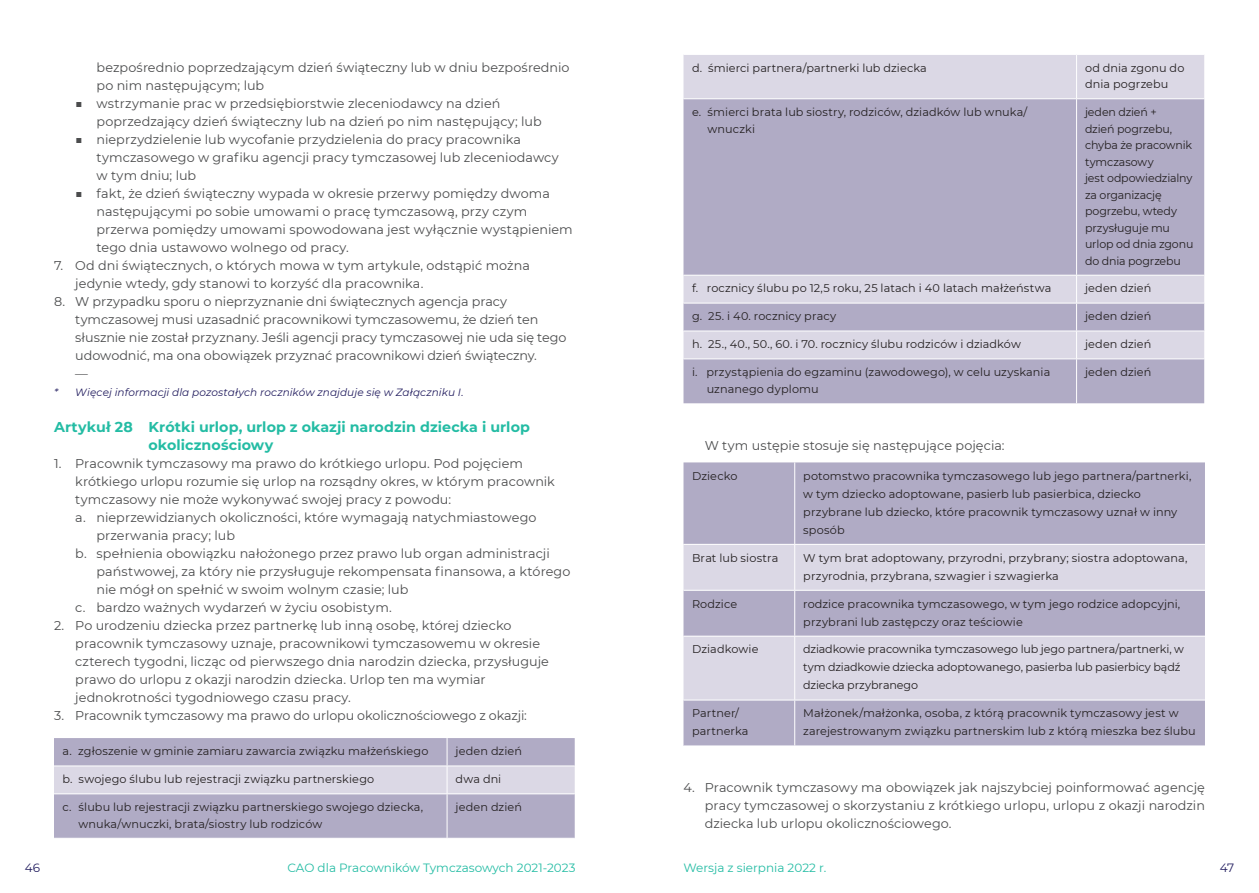
<style>
.page{position:relative;width:1259px;height:893px;background:#fff}
.page>*{position:absolute;margin:0;border:0;box-sizing:border-box;transform-origin:0 0}
.KOP_2{font:700 14.25px/18px "Montserrat";letter-spacing:.005em;color:#24bca4}
.INSPR_-_cijfers{font:12.75px/18px "Montserrat";color:#4b4c4d}
.INSPR_-_letters{font:12.75px/18px "Montserrat";letter-spacing:.005em;color:#4b4c4d}
.t1{font:12px "Montserrat";color:#24bca4}
.t2{font:12px "Montserrat";color:#221d5f}
.BODY_-_tekst{font:11.25px/16.5px "Montserrat";letter-spacing:.005em;color:#231f20}
.INSPR_-_noot{font:italic 10.5px "Montserrat";letter-spacing:.01em;color:#221d5f}
</style>
<div class="page">
<div style="left:54px;top:794px;width:521px;height:44px;background:#b0abc5"></div>
<svg style="left:54px;top:738px;width:521px;height:55px;background:#c6c2d5"></svg>
<hr style="left:447px;top:794px;width:1px;height:44px;background:#fff">
<div style="left:683px;top:462px;width:522px;height:284px;background:#b0abc5"></div>
<svg style="left:683px;top:545px;width:522px;height:155px;background:#cecbdb"></svg>
<hr style="left:794px;top:462px;width:1px;height:82px;background:#fff">
<hr style="left:683px;top:544px;width:111px;height:1px;background:#fff">
<hr style="left:794px;top:544px;width:411px;height:1px;background:#fff">
<hr style="left:794px;top:545px;width:1px;height:45px;background:#fff">
<hr style="left:683px;top:590px;width:111px;height:1px;background:#fff">
<hr style="left:794px;top:590px;width:411px;height:1px;background:#fff">
<hr style="left:794px;top:591px;width:1px;height:45px;background:#fff">
<hr style="left:683px;top:636px;width:111px;height:1px;background:#fff">
<hr style="left:794px;top:636px;width:411px;height:1px;background:#fff">
<hr style="left:794px;top:636px;width:1px;height:64px;background:#fff">
<hr style="left:683px;top:700px;width:111px;height:1px;background:#fff">
<hr style="left:794px;top:700px;width:411px;height:1px;background:#fff">
<hr style="left:794px;top:700px;width:1px;height:46px;background:#fff">
<div style="left:683px;top:55px;width:521px;height:43px;background:#dbd8e5"></div>
<svg style="left:683px;top:99px;width:521px;height:304px;background:#b8b4cb"></svg>
<hr style="left:1076px;top:55px;width:1px;height:43px;background:#fff">
<hr style="left:1076px;top:99px;width:1px;height:176px;background:#fff">
<hr style="left:683px;top:275px;width:393px;height:1px;background:#fff">
<hr style="left:1076px;top:275px;width:128px;height:1px;background:#fff">
<hr style="left:683px;top:303px;width:393px;height:1px;background:#fff">
<hr style="left:1076px;top:303px;width:128px;height:1px;background:#fff">
<svg style="left:1076px;top:276px;width:1px;height:82px"></svg>
<hr style="left:1076px;top:359px;width:1px;height:44px;background:#fff">
<hr style="left:683px;top:331px;width:393px;height:1px;background:#fff">
<hr style="left:1076px;top:331px;width:128px;height:1px;background:#fff">
<hr style="left:683px;top:358px;width:393px;height:1px;background:#fff">
<hr style="left:1076px;top:358px;width:128px;height:1px;background:#fff">
<p class="INSPR_-_letters" style="left:97px;top:58px;width:474px">bezpośrednio poprzedzającym dzień świąteczny lub w dniu bezpośrednio po nim następującym; lub</p>
<p class="INSPR_-_letters" style="left:97px;top:94px;width:447px;text-indent:-21px">■ wstrzymanie prac w przedsiębiorstwie zleceniodawcy na dzień poprzedzający dzień świąteczny lub na dzień po nim następujący; lub</p>
<p class="INSPR_-_letters" style="left:97px;top:130px;width:463px;text-indent:-21px">■ nieprzydzielenie lub wycofanie przydzielenia do pracy pracownika tymczasowego w grafiku agencji pracy tymczasowej lub zleceniodawcy w tym dniu; lub</p>
<p class="INSPR_-_letters" style="left:97px;top:184px;width:478px;text-indent:-21px">■ fakt, że dzień świąteczny wypada w okresie przerwy pomiędzy dwoma następującymi po sobie umowami o pracę tymczasową, przy czym przerwa pomiędzy umowami spowodowana jest wyłącznie wystąpieniem tego dnia ustawowo wolnego od pracy.</p>
<p class="INSPR_-_cijfers" style="left:75px;top:256px;width:456px;text-indent:-21px">7. Od dni świątecznych, o których mowa w tym artykule, odstąpić można jedynie wtedy, gdy stanowi to korzyść dla pracownika.</p>
<p class="INSPR_-_cijfers" style="left:75px;top:292px;width:493px;text-indent:-21px">8. W przypadku sporu o nieprzyznanie dni świątecznych agencja pracy tymczasowej musi uzasadnić pracownikowi tymczasowemu, że dzień ten słusznie nie został przyznany. Jeśli agencji pracy tymczasowej nie uda się tego udowodnić, ma ona obowiązek przyznać pracownikowi dzień świąteczny.<br>—</p>
<p class="INSPR_-_noot" style="left:54px;top:385px;width:411px">* Więcej informacji dla pozostałych roczników znajduje się w Załączniku I.</p>
<p class="KOP_2" style="left:149px;top:417px;width:383px;text-indent:-95px">Artykuł 28 Krótki urlop, urlop z okazji narodzin dziecka i urlop okolicznościowy</p>
<p class="INSPR_-_cijfers" style="left:75px;top:454px;width:481px;text-indent:-21px">1. Pracownik tymczasowy ma prawo do krótkiego urlopu. Pod pojęciem krótkiego urlopu rozumie się urlop na rozsądny okres, w którym pracownik tymczasowy nie może wykonywać swojej pracy z powodu:</p>
<p class="INSPR_-_letters" style="left:97px;top:508px;width:441px;text-indent:-21px">a. nieprzewidzianych okoliczności, które wymagają natychmiastowego przerwania pracy; lub</p>
<p class="INSPR_-_letters" style="left:97px;top:544px;width:475px;text-indent:-21px">b. spełnienia obowiązku nałożonego przez prawo lub organ administracji państwowej, za który nie przysługuje rekompensata finansowa, a którego nie mógł on spełnić w swoim wolnym czasie; lub</p>
<p class="INSPR_-_letters" style="left:75px;top:598px;width:318px">c. bardzo ważnych wydarzeń w życiu osobistym.</p>
<p class="INSPR_-_cijfers" style="left:75px;top:616px;width:475px;text-indent:-21px">2. Po urodzeniu dziecka przez partnerkę lub inną osobę, której dziecko pracownik tymczasowy uznaje, pracownikowi tymczasowemu w okresie czterech tygodni, licząc od pierwszego dnia narodzin dziecka, przysługuje prawo do urlopu z okazji narodzin dziecka. Urlop ten ma wymiar jednokrotności tygodniowego czasu pracy.</p>
<p class="INSPR_-_cijfers" style="left:54px;top:706px;width:474px">3. Pracownik tymczasowy ma prawo do urlopu okolicznościowego z okazji:</p>
<p class="BODY_-_tekst" style="left:63px;top:743px;width:367px">a. zgłoszenie w gminie zamiaru zawarcia związku małżeńskiego</p>
<p class="BODY_-_tekst" style="left:455px;top:743px;width:68px">jeden dzień</p>
<p class="BODY_-_tekst" style="left:63px;top:771px;width:313px">b. swojego ślubu lub rejestracji związku partnerskiego</p>
<p class="BODY_-_tekst" style="left:455px;top:771px;width:47px">dwa dni</p>
<p class="BODY_-_tekst" style="left:79px;top:798px;width:346px;text-indent:-16px">c. ślubu lub rejestracji związku partnerskiego swojego dziecka, wnuka/wnuczki, brata/siostry lub rodziców</p>
<p class="BODY_-_tekst" style="left:455px;top:798px;width:68px">jeden dzień</p>
<p class="BODY_-_tekst" style="left:692px;top:59px;width:236px">d. śmierci partnera/partnerki lub dziecka</p>
<p class="BODY_-_tekst" style="left:1085px;top:59px;width:101px">od dnia zgonu do dnia pogrzebu</p>
<p class="BODY_-_tekst" style="left:707px;top:103px;width:321px;text-indent:-16px">e. śmierci brata lub siostry, rodziców, dziadków lub wnuka/ wnuczki</p>
<p class="BODY_-_tekst" style="left:1085px;top:103px;width:89px">jeden dzień + dzień pogrzebu,</p>
<p class="BODY_-_tekst" style="left:1085px;top:136px;width:109px">chyba że pracownik tymczasowy</p>
<p class="BODY_-_tekst" style="left:1085px;top:169px;width:110px">jest odpowiedzialny za organizację pogrzebu, wtedy przysługuje mu urlop od dnia zgonu do dnia pogrzebu</p>
<p class="BODY_-_tekst" style="left:692px;top:280px;width:361px">f. rocznicy ślubu po 12,5 roku, 25 latach i 40 latach małżeństwa</p>
<p class="BODY_-_tekst" style="left:1085px;top:280px;width:68px">jeden dzień</p>
<p class="BODY_-_tekst" style="left:692px;top:308px;width:146px">g. 25. i 40. rocznicy pracy</p>
<p class="BODY_-_tekst" style="left:1085px;top:308px;width:68px">jeden dzień</p>
<p class="BODY_-_tekst" style="left:692px;top:336px;width:330px">h. 25., 40., 50., 60. i 70. rocznicy ślubu rodziców i dziadków</p>
<p class="BODY_-_tekst" style="left:1085px;top:336px;width:68px">jeden dzień</p>
<p class="BODY_-_tekst" style="left:692px;top:363px;width:360px">i. przystąpienia do egzaminu (zawodowego), w celu uzyskania</p>
<p class="BODY_-_tekst" style="left:707px;top:380px;width:113px">uznanego dyplomu</p>
<p class="BODY_-_tekst" style="left:1085px;top:363px;width:68px">jeden dzień</p>
<p class="INSPR_-_cijfers" style="left:705px;top:436px;width:301px">W tym ustępie stosuje się następujące pojęcia:</p>
<p class="BODY_-_tekst" style="left:692px;top:467px;width:47px">Dziecko</p>
<p class="BODY_-_tekst" style="left:803px;top:466px;width:390px;line-height:18px">potomstwo pracownika tymczasowego lub jego partnera/partnerki, w tym dziecko adoptowane, pasierb lub pasierbica, dziecko przybrane lub dziecko, które pracownik tymczasowy uznał w inny sposób</p>
<p class="BODY_-_tekst" style="left:692px;top:549px;width:88px">Brat lub siostra</p>
<p class="BODY_-_tekst" style="left:803px;top:548px;width:386px;line-height:18px">W tym brat adoptowany, przyrodni, przybrany; siostra adoptowana, przyrodnia, przybrana, szwagier i szwagierka</p>
<p class="BODY_-_tekst" style="left:692px;top:595px;width:47px">Rodzice</p>
<p class="BODY_-_tekst" style="left:803px;top:594px;width:378px;line-height:18px">rodzice pracownika tymczasowego, w tym jego rodzice adopcyjni, przybrani lub zastępczy oraz teściowie</p>
<p class="BODY_-_tekst" style="left:692px;top:641px;width:68px">Dziadkowie</p>
<p class="BODY_-_tekst" style="left:803px;top:640px;width:382px;line-height:18px">dziadkowie pracownika tymczasowego lub jego partnera/partnerki, w tym dziadkowie dziecka adoptowanego, pasierba lub pasierbicy bądź dziecka przybranego</p>
<p class="BODY_-_tekst" style="left:692px;top:704px;width:58px;line-height:18px">Partner/ partnerka</p>
<p class="BODY_-_tekst" style="left:803px;top:704px;width:394px;line-height:18px">Małżonek/małżonka, osoba, z którą pracownik tymczasowy jest w zarejestrowanym związku partnerskim lub z którą mieszka bez ślubu</p>
<p class="INSPR_-_cijfers" style="left:705px;top:778px;width:502px;text-align:justify;text-indent:-21px">4. Pracownik tymczasowy ma obowiązek jak najszybciej poinformować agencję pracy tymczasowej o skorzystaniu z krótkiego urlopu, urlopu z okazji narodzin dziecka lub urlopu okolicznościowego.</p>
<p class="t2" style="left:25px;top:859px;width:17px">46</p>
<p class="t1" style="left:287px;top:859px;width:289px">CAO dla Pracowników Tymczasowych 2021-2023</p>
<p class="t1" style="left:683px;top:859px;width:144px">Wersja z sierpnia 2022 r.</p>
<p class="t2" style="left:1219px;top:859px;width:16px">47</p>
</div>
